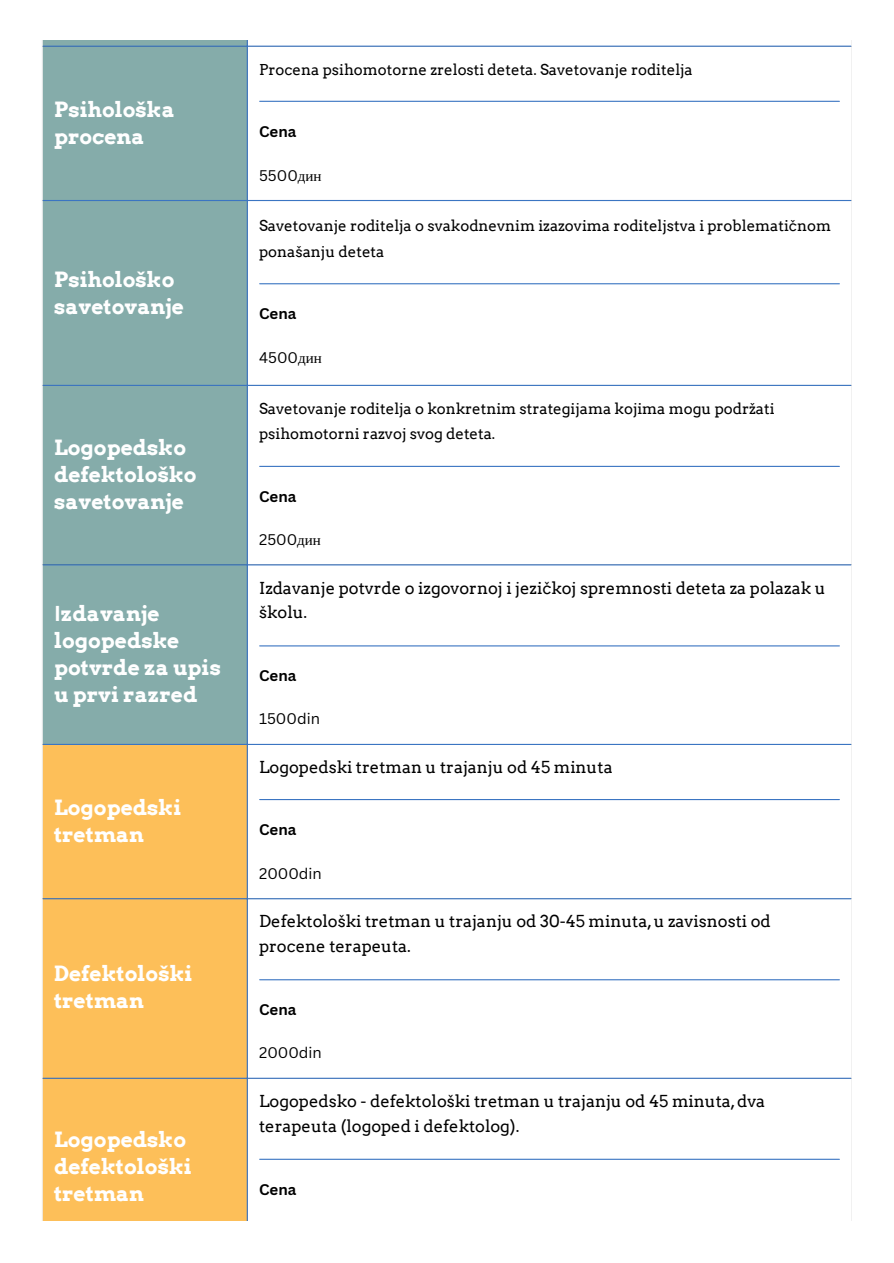
<style>
.page{position:relative;width:894px;height:1263px;background:#fff}
.page>*{position:absolute;margin:0;border:0;box-sizing:border-box;transform-origin:0 0}
.t1{font:700 21px/27px "Arvo";color:#fff}
.t2{font:16.5px/24.8px "Arvo";color:#000}
.t3{font:15px/25.8px "Arvo";color:#000}
.t4{font:15px "Canva Sans";color:#000}
.t5{font:700 15px "Canva Sans";color:#000}
.s1{font-family:"Canva Sans"}
.s2{font-family:"Liberation Serif"}
</style>
<div class="page">
<div style="left:43px;top:41px;width:204px;height:703px;background:#85acaa"></div>
<div style="left:43px;top:745px;width:204px;height:476px;background:#fdbf59"></div>
<hr style="left:259px;top:101px;width:580px;height:1px;background:#3b75c2">
<hr style="left:259px;top:283px;width:580px;height:1px;background:#3b75c2">
<hr style="left:259px;top:466px;width:580px;height:1px;background:#3b75c2">
<hr style="left:259px;top:645px;width:580px;height:1px;background:#3b75c2">
<hr style="left:259px;top:799px;width:580px;height:1px;background:#3b75c2">
<hr style="left:259px;top:979px;width:580px;height:1px;background:#3b75c2">
<hr style="left:259px;top:1159px;width:580px;height:1px;background:#3b75c2">
<hr style="left:247px;top:40px;width:1px;height:1181px;background:#3b75c2">
<hr style="left:42px;top:40px;width:810px;height:1px;background:#3b75c2">
<hr style="left:43px;top:46px;width:808px;height:1px;background:#3b75c2">
<hr style="left:43px;top:200px;width:808px;height:1px;background:#3b75c2">
<hr style="left:43px;top:385px;width:808px;height:1px;background:#3b75c2">
<hr style="left:43px;top:564px;width:808px;height:1px;background:#3b75c2">
<hr style="left:43px;top:744px;width:808px;height:1px;background:#3b75c2">
<hr style="left:43px;top:898px;width:808px;height:1px;background:#3b75c2">
<hr style="left:43px;top:1078px;width:808px;height:1px;background:#3b75c2">
<hr style="left:43px;top:1257px;width:808px;height:1px;background:#3b75c2">
<hr style="left:42px;top:1262px;width:810px;height:1px;background:#3b75c2">
<p class="t1" style="left:54px;top:96px;width:122px">Psihološka procena</p>
<p class="t1" style="left:54px;top:266px;width:131px">Psihološko savetovanje</p>
<p class="t1" style="left:54px;top:434px;width:144px">Logopedsko defektološko savetovanje</p>
<p class="t1" style="left:54px;top:600px;width:168px"><span class="s1">I</span>zdavanje logopedske potvrde za upis u prvi razred</p>
<p class="t1" style="left:54px;top:794px;width:129px">Logopedski tretman</p>
<p class="t1" style="left:54px;top:960px;width:140px">Defektološki tretman</p>
<p class="t1" style="left:54px;top:1126px;width:139px">Logopedsko defektološki tretman</p>
<p class="t3" style="left:259px;top:57px;width:435px">Procena psihomotorne zrelosti deteta. Savetovanje roditelja</p>
<h1 class="t5" style="left:259px;top:121px;width:39px">Cena</h1>
<p class="t4" style="left:259px;top:165px;width:64px">5500<span class="s2">дин</span></p>
<p class="t3" style="left:259px;top:213px;width:573px">Savetovanje roditelja o svakodnevnim izazovima roditeljstva i problematičnom ponašanju deteta</p>
<h1 class="t5" style="left:259px;top:303px;width:39px">Cena</h1>
<p class="t4" style="left:259px;top:347px;width:64px">4500<span class="s2">дин</span></p>
<p class="t3" style="left:259px;top:396px;width:516px;line-height:24.8px">Savetovanje roditelja o konkretnim strategijama kojima mogu podržati psihomotorni razvoj svog deteta.</p>
<h1 class="t5" style="left:259px;top:486px;width:39px">Cena</h1>
<p class="t4" style="left:259px;top:529px;width:63px">2500<span class="s2">дин</span></p>
<h2 class="t2" style="left:259px;top:575px;width:568px">Izdavanje potvrde o izgovornoj i jezičkoj spremnosti deteta za polazak u školu.</h2>
<h1 class="t5" style="left:259px;top:665px;width:39px">Cena</h1>
<p class="t4" style="left:259px;top:708px;width:62px">1500din</p>
<h2 class="t2" style="left:259px;top:755px;width:355px">Logopedski tretman u trajanju od 45 minuta</h2>
<h1 class="t5" style="left:259px;top:819px;width:39px">Cena</h1>
<p class="t4" style="left:259px;top:863px;width:64px">2000din</p>
<h2 class="t2" style="left:259px;top:909px;width:513px">Defektološki tretman u trajanju od 30-45 minuta,u zavisnosti od procene terapeuta.</h2>
<h1 class="t5" style="left:259px;top:999px;width:39px">Cena</h1>
<p class="t4" style="left:259px;top:1042px;width:64px">2000din</p>
<h2 class="t2" style="left:259px;top:1089px;width:507px">Logopedsko - defektološki tretman u trajanju od 45 minuta,dva terapeuta (logoped i defektolog).</h2>
<h1 class="t5" style="left:259px;top:1179px;width:39px">Cena</h1>
</div>
